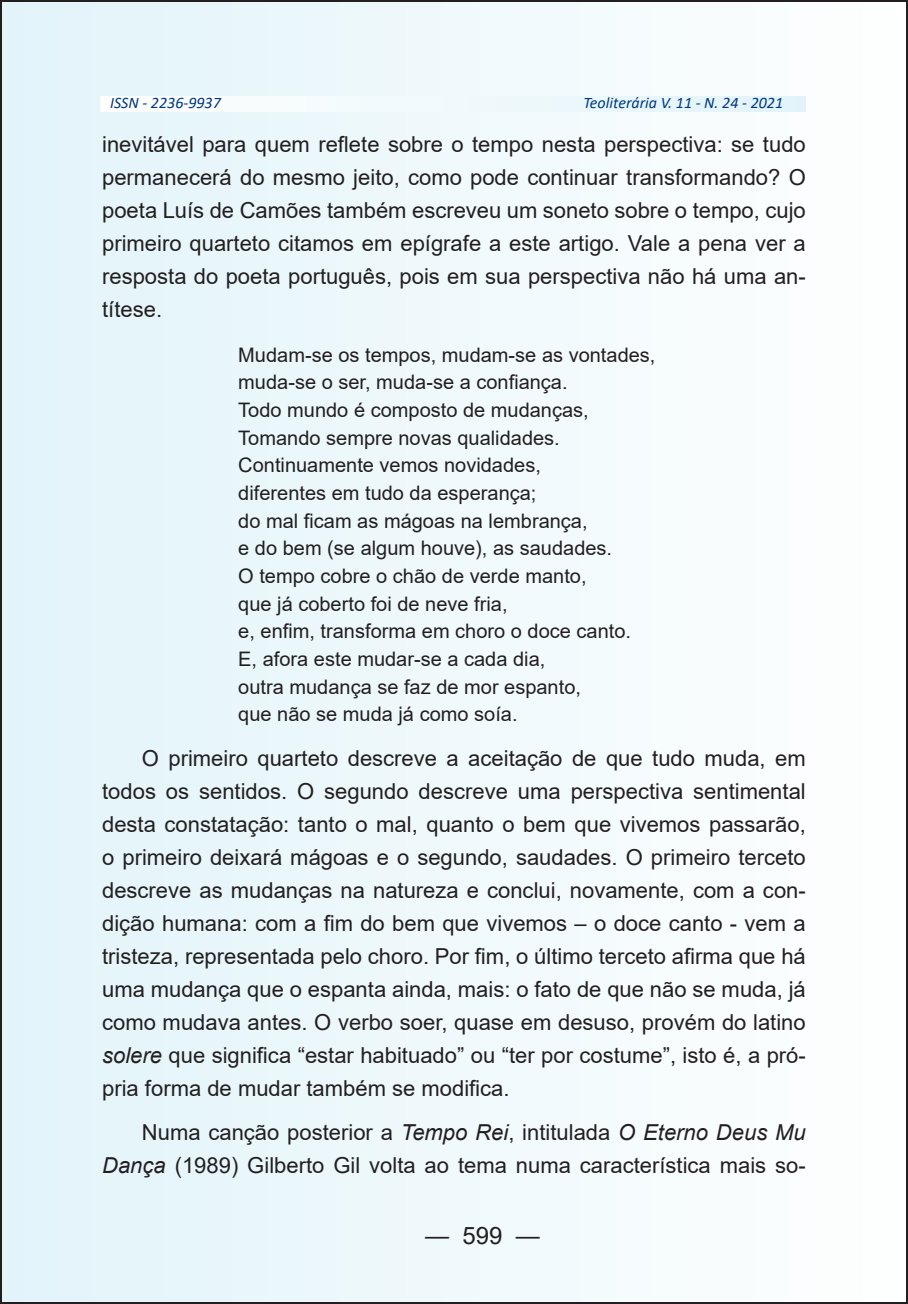
<style>
.page{position:relative;width:908px;height:1304px;background:#fff}
.page>*{position:absolute;margin:0;border:0;box-sizing:border-box;transform-origin:0 0}
.t1{font:24px "Arial";color:#231f20}
.t2{font:22px/33px "Arial";color:#231f20;text-align:justify}
.t3{font:20px/27.6px "Arial";color:#231f20}
.t4{font:italic 16px "Calibri";color:#003882}
.s1{font-style:italic}
</style>
<div class="page">
<div style="left:1px;top:1px;width:905px;height:1302px;background:linear-gradient(to right,#e2f4fa,#fefefe)"></div>
<svg style="left:100px;top:96px;width:705px;height:15px"></svg>
<p class="t4" style="left:110px;top:92px;width:112px">ISSN - 2236-9937</p>
<p class="t4" style="left:583px;top:92px;width:201px">Teoliterária V. 11 - N. 24 - 2021</p>
<p class="t2" style="left:102px;top:128px;width:704px">inevitável para quem reflete sobre o tempo nesta perspectiva: se tudo permanecerá do mesmo jeito, como pode continuar transformando? O poeta Luís de Camões também escreveu um soneto sobre o tempo, cujo primeiro quarteto citamos em epígrafe a este artigo. Vale a pena ver a resposta do poeta português, pois em sua perspectiva não há uma an&shy;títese.</p>
<p class="t3" style="left:238px;top:341px;width:418px">Mudam-se os tempos, mudam-se as vontades, muda-se o ser, muda-se a confiança.<br>Todo mundo é composto de mudanças, Tomando sempre novas qualidades.<br>Continuamente vemos novidades,<br>diferentes em tudo da esperança;<br>do mal ficam as mágoas na lembrança,<br>e do bem (se algum houve), as saudades.<br>O tempo cobre o chão de verde manto,<br>que já coberto foi de neve fria,<br>e, enfim, transforma em choro o doce canto.<br>E, afora este mudar-se a cada dia,<br>outra mudança se faz de mor espanto,<br>que não se muda já como soía.</p>
<p class="t2" style="left:102px;top:741px;width:704px;text-indent:40px">O primeiro quarteto descreve a aceitação de que tudo muda, em todos os sentidos. O segundo descreve uma perspectiva sentimental desta constatação: tanto o mal, quanto o bem que vivemos passarão, o primeiro deixará mágoas e o segundo, saudades. O primeiro terceto descreve as mudanças na natureza e conclui, novamente, com a con&shy;dição humana: com a fim do bem que vivemos – o doce canto - vem a tristeza, representada pelo choro. Por fim, o último terceto afirma que há uma mudança que o espanta ainda, mais: o fato de que não se muda, já como mudava antes. O verbo soer, quase em desuso, provém do latino <span class="s1">solere</span> que significa “estar habituado” ou “ter por costume”, isto é, a pró&shy;pria forma de mudar também se modifica.</p>
<p class="t2" style="left:102px;top:1116px;width:704px;text-align:right">Numa canção posterior a <span class="s1">Tempo Rei</span>, intitulada <span class="s1">O Eterno Deus Mu<br>Dança</span> (1989) Gilberto Gil volta ao tema numa característica mais so-</p>
<p class="t1" style="left:425px;top:1218px;width:116px">— 599 —</p>
</div>
